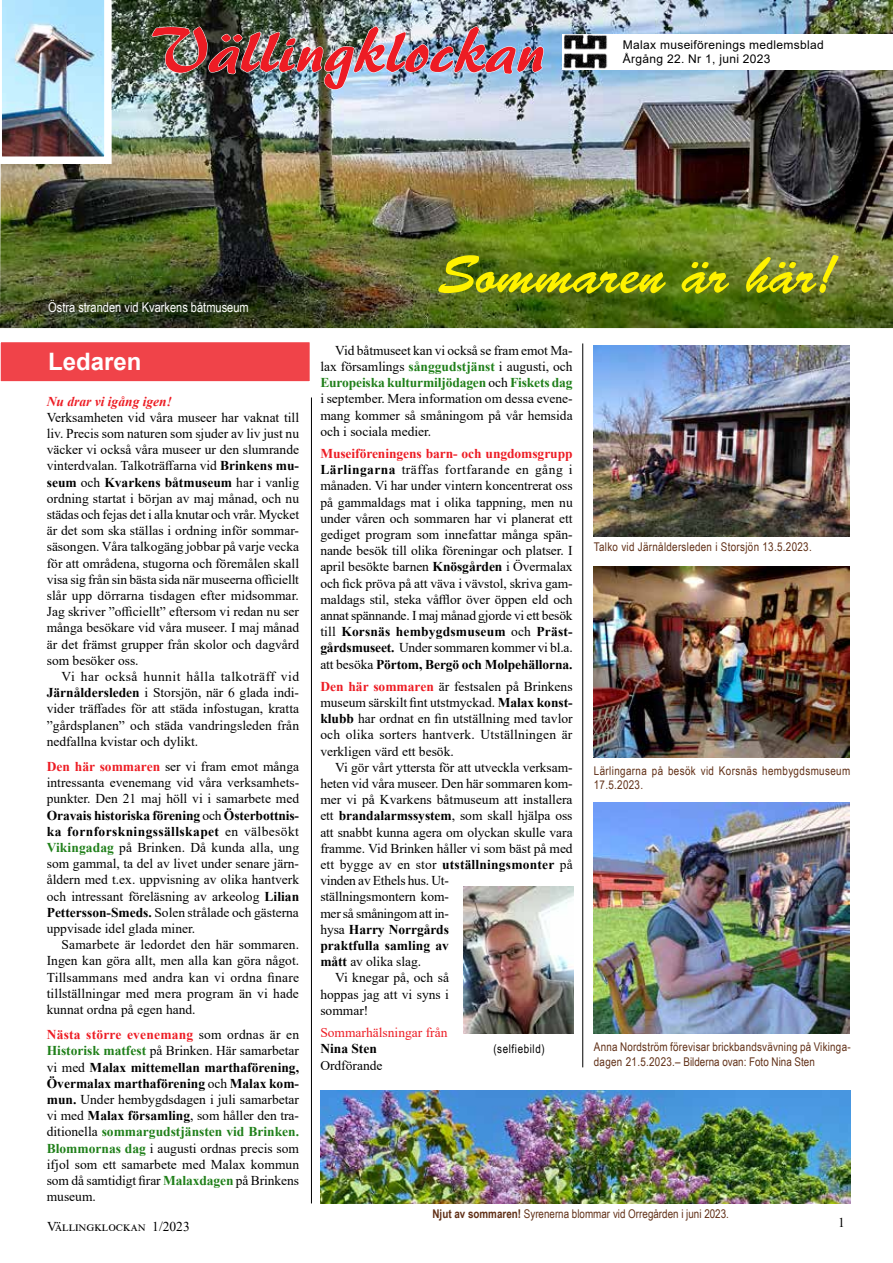
<style>
.page{position:relative;width:893px;height:1263px;background:#fff}
.page>*{position:absolute;margin:0;border:0;box-sizing:border-box;transform-origin:0 0}
.t1{font:66px "ARBERKLEY";color:#ed1c24}
.t2{font:54px "Brush Script Std";color:#fff200}
.t3{font:700 24px "Arial";color:#fff}
.t4{font:13.5px/16.2px "Times New Roman";color:#000;text-align:justify}
.t5{font:700 13.5px "Times New Roman";color:#000}
.t6{font:13.5px "Arial Narrow";color:#fff}
.t7{font:13.5px "Times New Roman";color:#ed1c24}
.t8{font:italic 700 13.5px "Times New Roman";color:#ed1c24}
.t9{font:12px/14.4px "Arial Narrow";letter-spacing:.02em;color:#613017}
.t10{font:12px "Arial Narrow";color:#613017}
.t11{font:12px/14.4px "Arial";letter-spacing:.025em;color:#000}
.t12{font:12px "Arial Narrow";letter-spacing:.05em;color:#000}
.s1{font-weight:700}
.s2{font-weight:700;color:#ed1c24}
.s3{font-weight:700;color:#20801a}
.s4{font-weight:400}
</style>
<div class="page">
<img style="left:0;top:0;width:893px;height:328px">
<div style="left:608px;top:34px;width:285px;height:35px;background:#fff"></div>
<div style="left:0;top:341px;width:310px;height:41px;background:#f04349"></div>
<div style="left:0;top:341px;width:311px;height:42px;border:2px solid #fff"></div>
<img style="left:151px;top:26px;width:393px;height:64px">
<hr style="left:311px;top:397px;width:1px;height:806px;background:#000">
<div style="left:562px;top:34px;width:47px;height:35px;background:#f7f7f7"></div>
<img style="left:563px;top:35px;width:44px;height:34px">
<img style="left:0;top:0;width:112px;height:164px">
<hr style="left:582px;top:343px;width:1px;height:724px;background:#000">
<img style="left:464px;top:886px;width:109px;height:148px">
<img style="left:594px;top:346px;width:255px;height:190px">
<img style="left:594px;top:567px;width:255px;height:190px">
<img style="left:594px;top:803px;width:255px;height:230px">
<img style="left:320px;top:1091px;width:530px;height:112px">
<h1 class="t1" style="left:151px;top:10px;width:396px">Vällingklockan</h1>
<p class="t11" style="left:623px;top:37px;width:202px">Malax museiförenings medlemsblad<br>Årgång 22. Nr 1, juni 2023</p>
<p class="t6" style="left:48px;top:297px;width:202px">Östra stranden vid Kvarkens båtmuseum</p>
<h3 class="t3" style="left:48px;top:344px;width:95px">Ledaren</h3>
<p class="t8" style="left:47px;top:392px;width:127px">Nu drar vi igång igen!</p>
<p class="t4" style="left:47px;top:409px;width:254px">Verksamheten vid våra museer har vaknat till liv. Precis som naturen som sjuder av liv just nu väcker vi också våra museer ur den slumrande vinterdvalan. Talkoträffarna vid <span class="s1">Brinkens mu&shy;seum</span> och <span class="s1">Kvarkens båtmuseum</span> har i vanlig ordning startat i början av maj månad, och nu städas och fejas det i alla knutar och vrår. Mycket är det som ska ställas i ordning inför sommar&shy;säsongen. Våra talkogäng jobbar på varje vecka för att områdena, stugorna och föremålen skall visa sig från sin bästa sida när museerna officiellt slår upp dörrarna tisdagen efter midsommar.<br>Jag skriver ”officiellt” eftersom vi redan nu ser många besökare vid våra museer. I maj månad är det främst grupper från skolor och dagvård som besöker oss.</p>
<p class="t4" style="left:47px;top:668px;width:254px;text-indent:15px">Vi har också hunnit hålla talkoträff vid <span class="s1">Järnåldersleden</span> i Storsjön, när 6 glada indi&shy;vider träffades för att städa infostugan, kratta ”gårdsplanen” och städa vandringsleden från nedfallna kvistar och dylikt.</p>
<p class="t4" style="left:47px;top:758px;width:254px"><span class="s2">Den här sommaren</span> ser vi fram emot många intressanta evenemang vid våra verksamhets&shy;punkter. Den 21 maj höll vi i samarbete med <span class="s1">Oravais historiska förening</span> och <span class="s1">Österbottnis&shy;ka fornforskningssällskapet</span> en välbesökt <span class="s3">Vikingadag</span> på Brinken. Då kunda alla, ung som gammal, ta del av livet under senare järn&shy;åldern med t.ex. uppvisning av olika hantverk och intressant föreläsning av arkeolog <span class="s1">Lilian Pettersson-Smeds.</span> Solen strålade och gästerna uppvisade idel glada miner.</p>
<p class="t4" style="left:47px;top:936px;width:254px;text-indent:15px">Samarbete är ledordet den här sommaren.<br>Ingen kan göra allt, men alla kan göra något.<br>Tillsammans med andra kan vi ordna finare tillställningar med mera program än vi hade kunnat ordna på egen hand.</p>
<p class="t4" style="left:47px;top:1026px;width:254px"><span class="s2">Nästa större evenemang</span> som ordnas är en <span class="s3">Historisk matfest</span> på Brinken. Här samarbetar vi med <span class="s1">Malax mittemellan marthaförening, Övermalax marthaförening</span> och <span class="s1">Malax kom&shy;mun.</span> Under hembygdsdagen i juli samarbetar vi med <span class="s1">Malax församling</span>, som håller den tra&shy;ditionella <span class="s3">sommargudstjänsten vid Brinken.<br>Blommornas dag</span> i augusti ordnas precis som ifjol som ett samarbete med Malax kommun som då samtidigt firar <span class="s3">Malaxdagen</span> på Brinkens museum.</p>
<p class="t4" style="left:47px;top:1218px;width:144px">Vällingklockan 1/2023</p>
<h2 class="t2" style="left:438px;top:245px;width:400px">Sommaren är här!</h2>
<p class="t4" style="left:320px;top:342px;width:254px;text-indent:15px">Vid båtmuseet kan vi också se fram emot Ma&shy;lax församlings <span class="s3">sånggudstjänst</span> i augusti, och <span class="s3">Europeiska kulturmiljödagen</span> och <span class="s3">Fiskets dag </span>i september. Mera information om dessa evene&shy;mang kommer så småningom på vår hemsida och i sociala medier.</p>
<p class="t4" style="left:320px;top:445px;width:254px"><span class="s2">Museiföreningens barn- och ungdomsgrupp </span><span class="s1">Lärlingarna</span> träffas fortfarande en gång i månaden. Vi har under vintern koncentrerat oss på gammaldags mat i olika tappning, men nu under våren och sommaren har vi planerat ett gediget program som innefattar många spän&shy;nande besök till olika föreningar och platser. I april besökte barnen <span class="s1">Knösgården</span> i Övermalax och fick pröva på att väva i vävstol, skriva gam&shy;maldags stil, steka våfflor över öppen eld och annat spännande. I maj månad gjorde vi ett besök till <span class="s1">Korsnäs hembygdsmuseum</span> och <span class="s1">Präst&shy;gårdsmuseet.</span> Under sommaren kommer vi bl.a. att besöka <span class="s1">Pörtom, Bergö och Molpehällorna.</span></p>
<p class="t4" style="left:320px;top:678px;width:254px"><span class="s2">Den här sommaren</span> är festsalen på Brinkens museum särskilt fint utstmyckad. <span class="s1">Malax konst&shy;klubb</span> har ordnat en fin utställning med tavlor och olika sorters hantverk. Utställningen är verkligen värd ett besök.</p>
<p class="t4" style="left:335px;top:759px;width:239px">Vi gör vårt yttersta för att utveckla verksam-</p>
<p class="t4" style="left:320px;top:775px;width:254px">heten vid våra museer. Den här sommaren kom-</p>
<p class="t4" style="left:320px;top:791px;width:254px">mer vi på Kvarkens båtmuseum att installera</p>
<p class="t4" style="left:320px;top:807px;width:254px">ett <span class="s1">brandalarmssystem</span>, som skall hjälpa oss</p>
<p class="t4" style="left:320px;top:824px;width:254px">att snabbt kunna agera om olyckan skulle vara</p>
<p class="t4" style="left:320px;top:840px;width:254px">framme. Vid Brinken håller vi som bäst på med</p>
<p class="t4" style="left:320px;top:856px;width:254px">ett bygge av en stor <span class="s1">utställningsmonter</span> på</p>
<p class="t4" style="left:320px;top:872px;width:130px">vinden av Ethels hus. Ut-</p>
<p class="t4" style="left:320px;top:888px;width:130px">ställningsmontern kom-</p>
<p class="t4" style="left:320px;top:905px;width:130px">mer så småningom att in-</p>
<p class="t5" style="left:320px;top:919px;width:130px"><span class="s4">hysa</span> Harry Norrgårds</p>
<p class="t5" style="left:320px;top:936px;width:130px">praktfulla samling av</p>
<p class="t4" style="left:320px;top:953px;width:102px"><span class="s1">mått</span> av olika slag.</p>
<p class="t4" style="left:335px;top:969px;width:115px">Vi knegar på, och så</p>
<p class="t4" style="left:320px;top:986px;width:130px">hoppas jag att vi syns i</p>
<p class="t4" style="left:320px;top:1002px;width:49px">sommar!</p>
<p class="t7" style="left:320px;top:1023px;width:129px">Sommarhälsningar från</p>
<p class="t5" style="left:320px;top:1039px;width:58px">Nina Sten</p>
<p class="t12" style="left:493px;top:1040px;width:53px">(selfiebild)</p>
<p class="t4" style="left:320px;top:1056px;width:64px">Ordförande</p>
<p class="t9" style="left:594px;top:539px;width:219px">Talko vid Järnåldersleden i Storsjön 13.5.2023.</p>
<p class="t9" style="left:594px;top:763px;width:258px">Lärlingarna på besök vid Korsnäs hembygdsmuseum<br>17.5.2023.</p>
<p class="t9" style="left:594px;top:1039px;width:258px">Anna Nordström förevisar brickbandsvävning på Vikinga&shy;dagen 21.5.2023.– Bilderna ovan: Foto Nina Sten</p>
<p class="t10" style="left:432px;top:1205px;width:298px"><span class="s1">Njut av sommaren!</span> Syrenerna blommar vid Orregården i juni 2023.</p>
<p class="t4" style="left:838px;top:1214px;width:8px">1</p>
</div>
